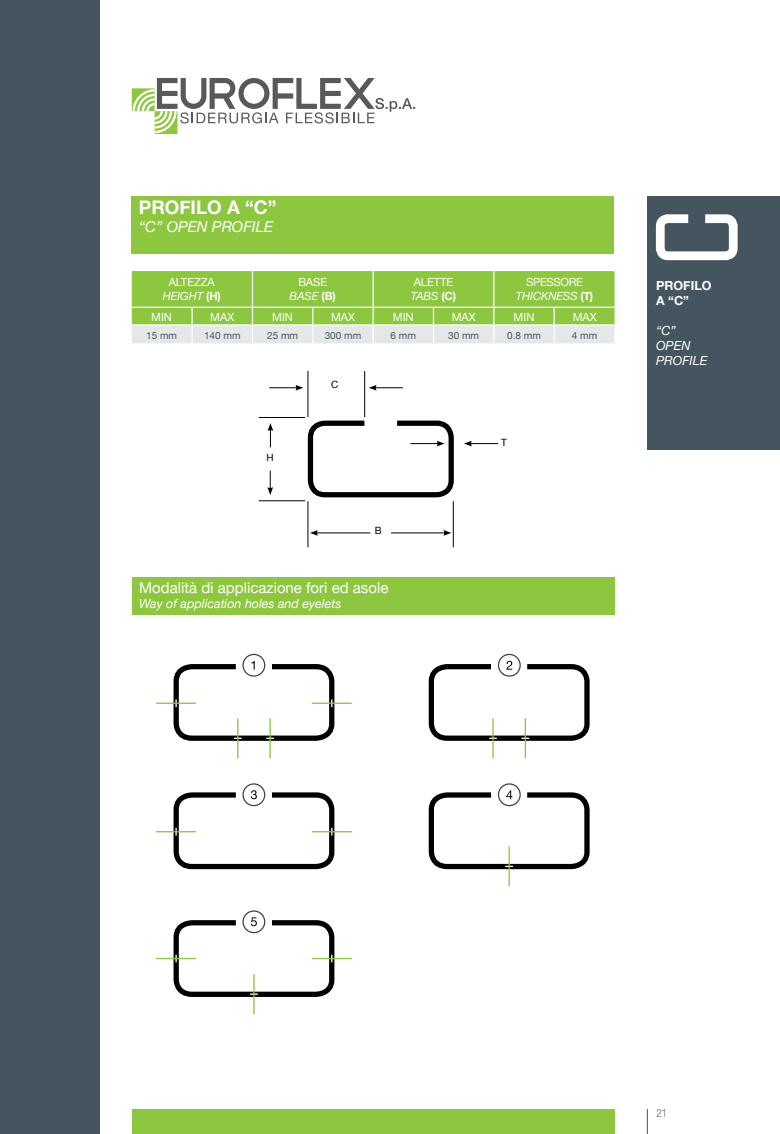
<style>
.page{position:relative;width:780px;height:1134px;background:#fff}
.page>*{position:absolute;margin:0;border:0;box-sizing:border-box;transform-origin:0 0}
.t1{font:700 18.75px "Helvetica Neue";color:#fff}
.t2{font:15px "Helvetica Neue";color:#fff}
.t3{font:italic 15px "Helvetica Neue";color:#fff}
.t4{font:italic 12.5px/15px "Helvetica Neue";color:#fff}
.t5{font:700 12.5px/15px "Helvetica Neue";color:#fff}
.t6{font:11.25px/13.5px "Helvetica Neue";color:#fff;text-align:center}
.t7{font:italic 11.25px/13.5px "Helvetica Neue";letter-spacing:-.01em;color:#fff;text-align:center}
.t8{font:300 condensed 11.25px "Helvetica Neue LT Std";color:#556570}
.t9{font:10px "Helvetica Neue";color:#455560}
.t10{font:10px "Helvetica Neue";color:#000}
.s1{font-style:italic}
.s2{font-weight:700}
.s3{font-style:normal}
.s4{font-weight:700;font-style:normal}
</style>
<div class="page">
<svg style="left:647px;top:1109px;width:1px;height:25px"></svg>
<div style="left:647px;top:197px;width:133px;height:253px;background:#455560"></div>
<div style="left:0;top:0;width:99px;height:1134px;background:#455560"></div>
<div style="left:656px;top:214px;width:81px;height:46px;border:9px solid #fff;border-radius:7px"></div>
<div style="left:132px;top:196px;width:482px;height:57px;background:#8dc63f"></div>
<svg style="left:132px;top:271px;width:482px;height:72px;background:#a4cf6b"></svg>
<hr style="left:132px;top:307px;width:60px;height:1px;background:#fff">
<hr style="left:192px;top:307px;width:60px;height:1px;background:#fff">
<hr style="left:252px;top:307px;width:61px;height:1px;background:#fff">
<hr style="left:313px;top:307px;width:60px;height:1px;background:#fff">
<hr style="left:373px;top:307px;width:60px;height:1px;background:#fff">
<hr style="left:433px;top:307px;width:61px;height:1px;background:#fff">
<hr style="left:494px;top:307px;width:60px;height:1px;background:#fff">
<hr style="left:554px;top:307px;width:60px;height:1px;background:#fff">
<hr style="left:132px;top:324px;width:60px;height:2px;background:#fff">
<hr style="left:192px;top:324px;width:60px;height:2px;background:#fff">
<hr style="left:252px;top:324px;width:61px;height:2px;background:#fff">
<hr style="left:313px;top:324px;width:60px;height:2px;background:#fff">
<hr style="left:373px;top:324px;width:60px;height:2px;background:#fff">
<hr style="left:433px;top:324px;width:61px;height:2px;background:#fff">
<hr style="left:494px;top:324px;width:60px;height:2px;background:#fff">
<hr style="left:554px;top:324px;width:60px;height:2px;background:#fff">
<svg style="left:269px;top:385px;width:34px;height:6px"></svg>
<svg style="left:267px;top:423px;width:6px;height:24px"></svg>
<svg style="left:267px;top:471px;width:6px;height:24px"></svg>
<svg style="left:410px;top:441px;width:34px;height:5px"></svg>
<svg style="left:464px;top:441px;width:34px;height:5px"></svg>
<svg style="left:369px;top:385px;width:34px;height:6px"></svg>
<hr style="left:391px;top:533px;width:54px;height:1px;background:#000">
<svg style="left:443px;top:530px;width:8px;height:6px"></svg>
<hr style="left:316px;top:533px;width:54px;height:1px;background:#000">
<svg style="left:310px;top:530px;width:8px;height:6px"></svg>
<hr style="left:259px;top:417px;width:46px;height:1px;background:#000">
<hr style="left:307px;top:501px;width:1px;height:46px;background:#000">
<hr style="left:453px;top:501px;width:1px;height:46px;background:#000">
<hr style="left:307px;top:371px;width:1px;height:46px;background:#000">
<hr style="left:364px;top:371px;width:1px;height:46px;background:#000">
<hr style="left:259px;top:500px;width:46px;height:1px;background:#000">
<div style="left:308px;top:421px;width:146px;height:76px;border:5px solid #000;border-radius:14px"></div>
<svg style="left:132px;top:78px;width:283px;height:56px"></svg>
<div style="left:173px;top:664px;width:161px;height:77px;border:5px solid #000;border-radius:15px"></div>
<div style="left:173px;top:792px;width:161px;height:77px;border:5px solid #000;border-radius:15px"></div>
<div style="left:173px;top:920px;width:161px;height:77px;border:5px solid #000;border-radius:15px"></div>
<div style="left:428px;top:792px;width:161px;height:77px;border:5px solid #000;border-radius:15px"></div>
<div style="left:428px;top:664px;width:161px;height:77px;border:5px solid #000;border-radius:15px"></div>
<hr style="left:492px;top:718px;width:1px;height:40px;background:#8dc63f">
<hr style="left:524px;top:718px;width:2px;height:40px;background:#8dc63f">
<svg style="left:175px;top:699px;width:2px;height:8px"></svg>
<hr style="left:156px;top:703px;width:40px;height:1px;background:#8dc63f">
<hr style="left:237px;top:718px;width:1px;height:40px;background:#8dc63f">
<hr style="left:269px;top:718px;width:2px;height:40px;background:#8dc63f">
<hr style="left:312px;top:703px;width:40px;height:1px;background:#8dc63f">
<hr style="left:508px;top:846px;width:2px;height:40px;background:#8dc63f">
<svg style="left:175px;top:828px;width:2px;height:7px"></svg>
<hr style="left:156px;top:831px;width:40px;height:1px;background:#8dc63f">
<hr style="left:312px;top:831px;width:40px;height:1px;background:#8dc63f">
<svg style="left:175px;top:955px;width:2px;height:7px"></svg>
<hr style="left:156px;top:958px;width:40px;height:1px;background:#8dc63f">
<svg style="left:250px;top:993px;width:8px;height:2px"></svg>
<hr style="left:253px;top:974px;width:1px;height:40px;background:#8dc63f">
<hr style="left:312px;top:958px;width:40px;height:1px;background:#8dc63f">
<svg style="left:251px;top:661px;width:4px;height:9px"></svg>
<div style="left:242px;top:654px;width:23px;height:23px;border:1px solid #414042;border-radius:50%"></div>
<svg style="left:251px;top:790px;width:6px;height:9px"></svg>
<div style="left:242px;top:783px;width:23px;height:23px;border:1px solid #414042;border-radius:50%"></div>
<svg style="left:251px;top:917px;width:6px;height:9px"></svg>
<div style="left:242px;top:910px;width:23px;height:23px;border:1px solid #414042;border-radius:50%"></div>
<svg style="left:506px;top:661px;width:6px;height:9px"></svg>
<div style="left:498px;top:654px;width:22px;height:23px;border:1px solid #414042;border-radius:50%"></div>
<svg style="left:506px;top:790px;width:6px;height:9px"></svg>
<div style="left:498px;top:783px;width:22px;height:23px;border:1px solid #414042;border-radius:50%"></div>
<div style="left:132px;top:1109px;width:482px;height:25px;background:#8dc63f"></div>
<div style="left:132px;top:577px;width:482px;height:38px;background:#8dc63f"></div>
<h1 class="t1" style="left:139px;top:193px;width:139px">PROFILO A “C”</h1>
<h2 class="t3" style="left:139px;top:216px;width:136px">“C” OPEN PROFILE</h2>
<p class="t6" style="left:163px;top:276px;width:60px">ALTEZZA<br><span class="s1">HEIGHT</span> <span class="s2">(H)</span></p>
<p class="t6" style="left:289px;top:276px;width:48px">BASE <span class="s1">base</span> <span class="s2">(B)</span></p>
<p class="t6" style="left:411px;top:276px;width:47px;text-align:left">ALETTE<br><span class="s1">TABS</span> <span class="s2">(C)</span></p>
<p class="t7" style="left:516px;top:276px;width:79px"><span class="s3">SPESSORE<br></span>THICKNESS <span class="s4">(T)</span></p>
<p class="t6" style="left:151px;top:311px;width:22px">MIN</p>
<p class="t6" style="left:210px;top:311px;width:25px">MAX</p>
<p class="t6" style="left:272px;top:311px;width:22px">MIN</p>
<p class="t6" style="left:331px;top:311px;width:18px">MAX</p>
<p class="t6" style="left:393px;top:311px;width:22px">MIN</p>
<p class="t6" style="left:451px;top:311px;width:18px">MAX</p>
<p class="t6" style="left:513px;top:311px;width:22px">MIN</p>
<p class="t6" style="left:572px;top:311px;width:18px">MAX</p>
<p class="t9" style="left:146px;top:328px;width:32px">15 MM</p>
<p class="t9" style="left:204px;top:328px;width:38px">140 MM</p>
<p class="t9" style="left:267px;top:328px;width:32px">25 MM</p>
<p class="t9" style="left:325px;top:328px;width:38px">300 MM</p>
<p class="t9" style="left:390px;top:328px;width:27px">6 MM</p>
<p class="t9" style="left:448px;top:328px;width:32px">30 MM</p>
<p class="t9" style="left:507px;top:328px;width:35px">0.8 MM</p>
<p class="t9" style="left:572px;top:328px;width:27px">4 MM</p>
<p class="t10" style="left:266px;top:450px;width:9px">H</p>
<p class="t10" style="left:331px;top:377px;width:9px">C</p>
<p class="t10" style="left:375px;top:523px;width:7px">B</p>
<h2 class="t2" style="left:139px;top:577px;width:251px">MODALITÀ DI APPLICAZIONE FORI ED ASOLE</h2>
<p class="t4" style="left:139px;top:597px;width:204px">Way of application holes and eyelets</p>
<p class="t10" style="left:501px;top:435px;width:7px">T</p>
<p class="t5" style="left:656px;top:278px;width:57px">PROFILO<br>A “C”</p>
<p class="t4" style="left:656px;top:324px;width:53px">“C”<br>OPEN<br>PROFILE</p>
<p class="t8" style="left:656px;top:1107px;width:12px">21</p>
</div>
